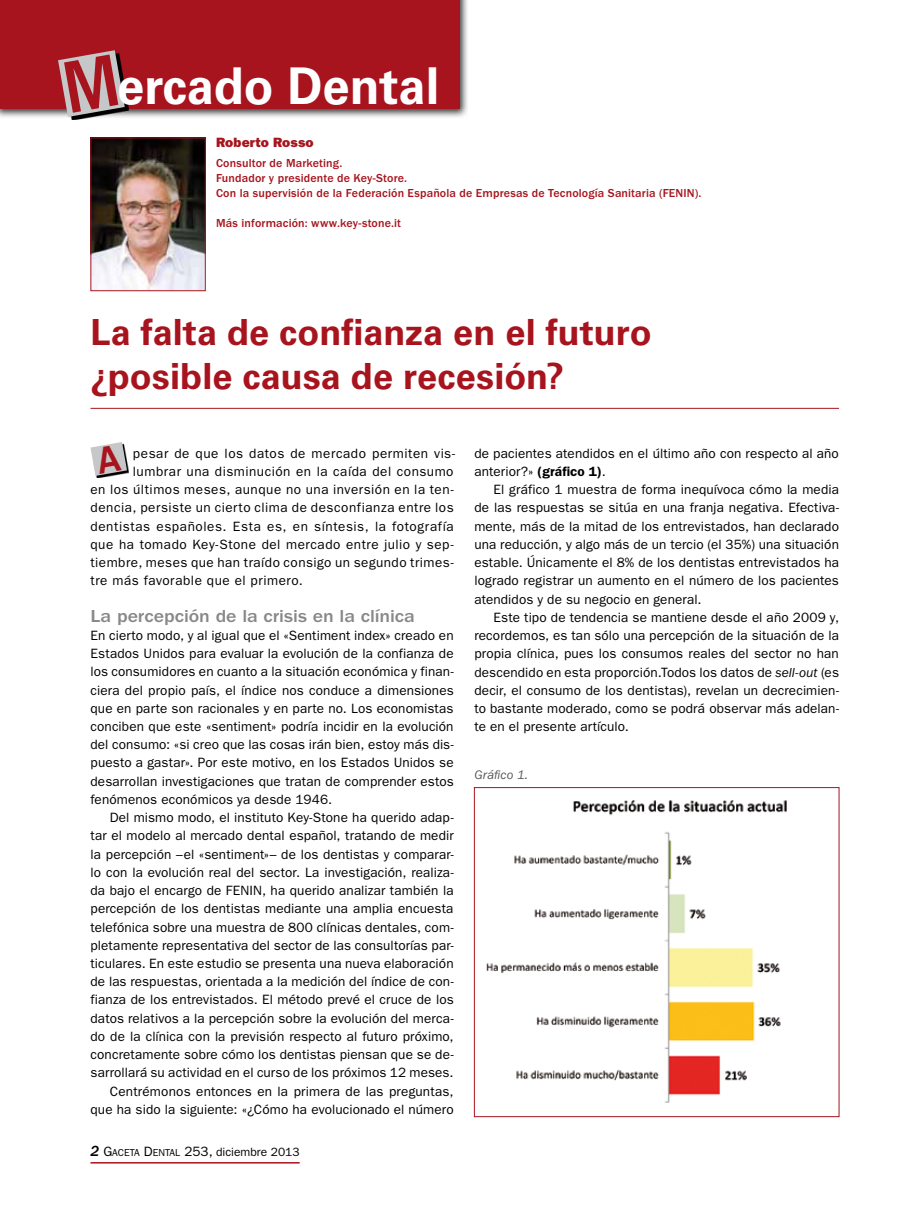
<style>
.page{position:relative;width:919px;height:1217px;background:#fff}
.page>*{position:absolute;margin:0;border:0;box-sizing:border-box;transform-origin:0 0}
.t1{font:700 50.7px "Univers LT Std";color:#fff;scale:.96 1}
.t2{font:700 36px/43.5px "Univers LT Std";color:#a8141d}
.t3{font:500 18px "ITC Franklin Gothic Std";letter-spacing:-.005em;color:#87888a;scale:1.1 1}
.t4{font:13.5px/18.1px "ITC Franklin Gothic Std";letter-spacing:.01em;color:#000;text-align:justify}
.t5{font:13.5px "ITC Franklin Gothic Std";letter-spacing:.035em;color:#000}
.t6{font:13.5px "ITC Franklin Gothic Std";letter-spacing:.04em;color:#000}
.t7{font:13.5px "ITC Franklin Gothic Std Hvy";letter-spacing:.015em;color:#a8141d}
.t8{font:italic 12.75px "ITC Franklin Gothic Std";letter-spacing:.01em;color:#58585a}
.t9{font:500 12px/15px "ITC Franklin Gothic Std";letter-spacing:.01em;color:#a8141d}
.t10{font:12px "ITC Franklin Gothic Std";color:#000}
.s1{font-family:"ITC Franklin Gothic Std Med It";font-size:15px}
.s2{font-size:13.5px}
.s3{font-size:10.2px}
.s4{font-weight:600}
.s5{font-style:italic}
</style>
<div class="page">
<hr style="left:90px;top:408px;width:749px;height:1px;background:#a8141d">
<svg style="left:96px;top:461px;width:33px;height:16px"></svg>
<img style="left:92px;top:139px;width:112px;height:150px">
<div style="left:90px;top:137px;width:116px;height:154px;border:1px solid #a8141d"></div>
<img style="left:486px;top:800px;width:301px;height:303px">
<div style="left:474px;top:787px;width:365px;height:329px;border:1px solid #a8141d"></div>
<hr style="left:90px;top:1161px;width:209px;height:2px;background:#a8141d">
<div style="left:0;top:0;width:469px;height:119px;background:#000;opacity:.8"></div>
<div style="left:0;top:0;width:459px;height:109px;background:#a8141d"></div>
<svg style="left:62px;top:85px;width:67px;height:35px"></svg>
<svg style="left:90px;top:442px;width:37px;height:34px"></svg>
<svg style="left:58px;top:50px;width:67px;height:67px;background:#b19d9f"></svg>
<h1 class="t1" style="left:117px;top:56px;width:337px">ercado Dental</h1>
<p class="t7" style="left:216px;top:134px;width:99px">Roberto Rosso</p>
<p class="t9" style="left:216px;top:155px;width:487px">Consultor de Marketing.<br>Fundador y presidente de Key-Store.<br>Con la supervisión de la Federación Española de Empresas de Tecnología Sanitaria (FENIN).</p>
<p class="t9" style="left:216px;top:215px;width:186px">Más información: www.key-stone.it</p>
<h2 class="t2" style="left:90px;top:311px;width:563px">La falta de confianza en el futuro ¿posible causa de recesión?</h2>
<p class="t6" style="left:133px;top:445px;width:324px">pesar de que los datos de mercado permiten vis-</p>
<p class="t5" style="left:133px;top:463px;width:322px">lumbrar una disminución en la caída del consumo</p>
<p class="t5" style="left:90px;top:481px;width:365px">en los últimos meses, aunque no una inversión en la ten-</p>
<p class="t5" style="left:90px;top:500px;width:364px">dencia, persiste un cierto clima de desconfianza entre los</p>
<p class="t6" style="left:90px;top:518px;width:365px">dentistas españoles. Esta es, en síntesis, la fotografía</p>
<p class="t6" style="left:90px;top:536px;width:365px">que ha tomado Key-Stone del mercado entre julio y sep-</p>
<p class="t5" style="left:90px;top:554px;width:365px">tiembre, meses que han traído consigo un segundo trimes-</p>
<p class="t6" style="left:90px;top:572px;width:214px">tre más favorable que el primero.</p>
<h3 class="t3" style="left:90px;top:605px;width:296px">La percepción de la crisis en la clínica</h3>
<p class="t4" style="left:90px;top:626px;width:365px">En cierto modo, y al igual que el «Sentiment index» creado en Estados Unidos para evaluar la evolución de la confianza de los consumidores en cuanto a la situación económica y finan&shy;ciera del propio país, el índice nos conduce a dimensiones que en parte son racionales y en parte no. Los economistas conciben que este «sentiment» podría incidir en la evolución del consumo: «si creo que las cosas irán bien, estoy más dis&shy;puesto a gastar». Por este motivo, en los Estados Unidos se desarrollan investigaciones que tratan de comprender estos fenómenos económicos ya desde 1946.</p>
<p class="t4" style="left:90px;top:808px;width:365px;text-align:right">Del mismo modo, el instituto Key-Stone ha querido adap&shy;tar el modelo al mercado dental español, tratando de medir la percepción –el «sentiment»– de los dentistas y comparar&shy;lo con la evolución real del sector. La investigación, realiza&shy;da bajo el encargo de FENIN, ha querido analizar también la percepción de los dentistas mediante una amplia encuesta telefónica sobre una muestra de 800 clínicas dentales, com&shy;pletamente representativa del sector de las consultorías par&shy;ticulares. En este estudio se presenta una nueva elaboración de las respuestas, orientada a la medición del índice de con&shy;fianza de los entrevistados. El método prevé el cruce de los datos relativos a la percepción sobre la evolución del merca&shy;do de la clínica con la previsión respecto al futuro próximo, concretamente sobre cómo los dentistas piensan que se de&shy;sarrollará su actividad en el curso de los próximos 12 meses.<br>Centrémonos entonces en la primera de las preguntas, que ha sido la siguiente: «¿Cómo ha evolucionado el número</p>
<p class="t10" style="left:90px;top:1144px;width:211px"><span class="s1">2</span> <span class="s2">G</span><span class="s3">ACETA</span> <span class="s2">D</span><span class="s3">ENTAL</span> <span class="s2">253,</span> diciembre 2013</p>
<p class="t4" style="left:474px;top:444px;width:366px">de pacientes atendidos en el último año con respecto al año anterior?» <span class="s4">(gráfico 1)</span>.</p>
<p class="t4" style="left:474px;top:480px;width:366px;text-indent:19px">El gráfico 1 muestra de forma inequívoca cómo la media de las respuestas se sitúa en una franja negativa. Efectiva&shy;mente, más de la mitad de los entrevistados, han declarado una reducción, y algo más de un tercio (el 35%) una situación estable. Únicamente el 8% de los dentistas entrevistados ha logrado registrar un aumento en el número de los pacientes atendidos y de su negocio en general.</p>
<p class="t4" style="left:474px;top:608px;width:366px;text-indent:19px">Este tipo de tendencia se mantiene desde el año 2009 y, recordemos, es tan sólo una percepción de la situación de la propia clínica, pues los consumos reales del sector no han descendido en esta proporción.Todos los datos de <span class="s5">sell-out</span> (es decir, el consumo de los dentistas), revelan un decrecimien&shy;to bastante moderado, como se podrá observar más adelan&shy;te en el presente artículo.</p>
<p class="t8" style="left:474px;top:767px;width:55px">Gráfico 1.</p>
</div>
